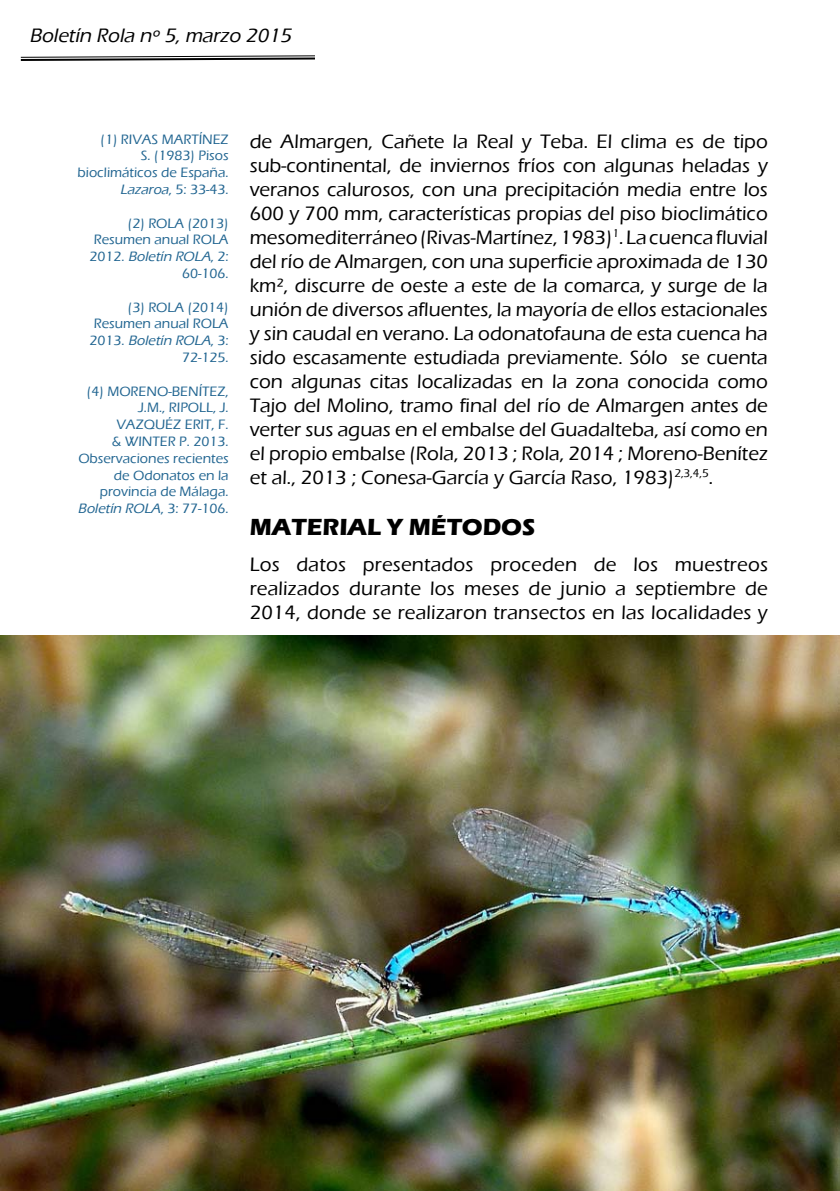
<style>
.page{position:relative;width:840px;height:1191px;background:#fff}
.page>*{position:absolute;margin:0;border:0;box-sizing:border-box;transform-origin:0 0}
.t1{font:700 24px "Eras ITC";color:#000}
.t2{font:500 20px/24px "Eras ITC";letter-spacing:.005em;color:#000;text-align:justify}
.t3{font:italic 500 20px "Eras ITC";color:#000}
.t4{font:500 14px/16.8px "Eras ITC";color:#216591;text-align:right}
.s1{font-style:italic}
</style>
<div class="page">
<svg style="left:20px;top:55px;width:295px;height:6px"></svg>
<img style="left:0;top:636px;width:839px;height:555px">
<p class="t3" style="left:29px;top:24px;width:267px">Boletín Rola nº 5, marzo 2015</p>
<p class="t4" style="left:77px;top:131px;width:153px">Martínez<br>S. (1983) Pisos bioclimáticos de España.<br><span class="s1">Lazaroa</span>, 5 : 3 3 -4 3 .</p>
<p class="t4" style="left:89px;top:215px;width:141px">(2) ROLA (2013)<br>Resumen anual ROLA<br>2 0 1 2 . <span class="s1">Boletín ROLA</span>, 2 :<br>60-106.</p>
<p class="t4" style="left:89px;top:299px;width:141px">(3) ROLA (2014)<br>Resumen anual ROLA<br>2 0 1 3 . <span class="s1">Boletín ROLA</span>, 3 :<br>72-125.</p>
<p class="t4" style="left:78px;top:383px;width:152px">(4) MORENO-BENÍTEZ,<br>J.M., RIPOLL, J.<br>VAZQUÉZ ERIT, F.<br>&amp; WINTER P. 2013.<br>Observaciones recientes de Odonatos en la provincia de Málaga.<br><span class="s1">Boletín ROLA</span>, 3 : 7 7 - 1 0 6 .</p>
<p class="t4" style="left:100px;top:131px;width:37px">(1) Rivas</p>
<p class="t2" style="left:249px;top:129px;width:519px">de Almargen, Cañete la Real y Teba. El clima es de tipo sub-continental, de inviernos fríos con algunas heladas y veranos calurosos, con una precipitación media entre los 600 y 700 mm, características propias del piso bioclimático mesomediterráneo (Rivas-Martínez, 1983)<sup>1</sup>. La cuenca fluvial del río de Almargen, con una superficie aproximada de 130 km², discurre de oeste a este de la comarca, y surge de la unión de diversos afluentes, la mayoría de ellos estacionales y sin caudal en verano. La odonatofauna de esta cuenca ha sido escasamente estudiada previamente. Sólo se cuenta con algunas citas localizadas en la zona conocida como Tajo del Molino, tramo final del río de Almargen antes de verter sus aguas en el embalse del Guadalteba, así como en el propio embalse (Rola, 2013 ; Rola, 2014 ; Moreno-Benítez et al., 2013 ; Conesa-García y García Raso, 1983)<sup>2,3,4,5</sup>.</p>
<p class="t1" style="left:249px;top:513px;width:287px">MATERIAL Y MÉTODOS</p>
<p class="t2" style="left:249px;top:552px;width:519px">Los datos presentados proceden de los muestreos realizados durante los meses de junio a septiembre de 2014, donde se realizaron transectos en las localidades y</p>
</div>
